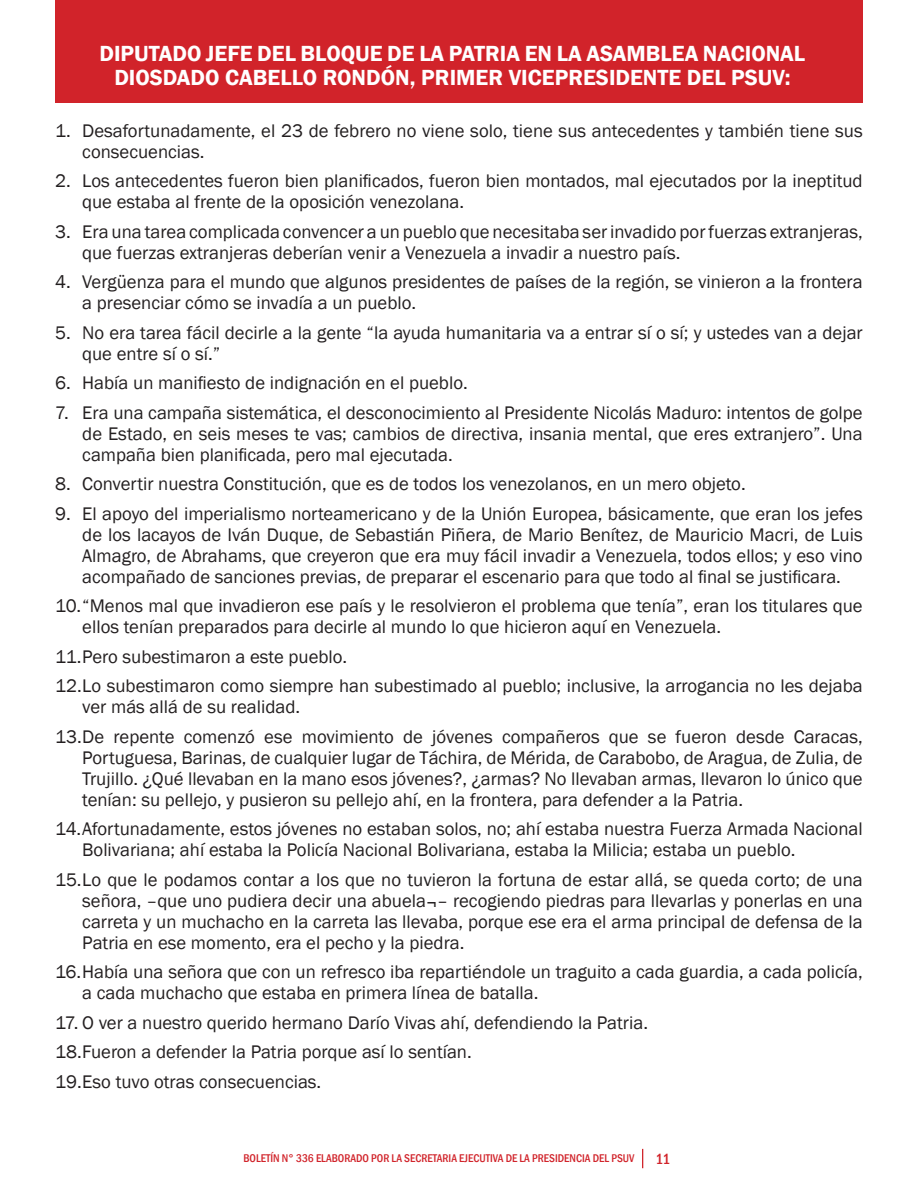
<style>
.page{position:relative;width:918px;height:1188px;background:#fff}
.page>*{position:absolute;margin:0;border:0;box-sizing:border-box;transform-origin:0 0}
.Estilo_de_párrafo_1{font:600 22.5px/24px "Franklin Gothic";color:#fff;text-align:center}
.Estilo_de_párrafo_1-2{font:18.75px/21px "Franklin Gothic";color:#231f20}
.t1{font:500 condensed 15.3px "Franklin Gothic";color:#d1232a}
.t2{font:500 condensed 11.55px "Franklin Gothic";color:#d1232a}
</style>
<div class="page">
<svg style="left:642px;top:1149px;width:1px;height:19px"></svg>
<div style="left:55px;top:0;width:808px;height:103px;background:#d1232a"></div>
<p class="Estilo_de_párrafo_1" style="left:99px;top:42px;width:707px">DIPUTADO JEFE DEL BLOQUE DE LA PATRIA EN LA ASAMBLEA NACIONAL<br>DIOSDADO CABELLO RONDÓN, PRIMER VICEPRESIDENTE DEL PSUV:</p>
<p class="Estilo_de_párrafo_1-2" style="left:82px;top:120px;width:782px;text-indent:-27px">1. Desafortunadamente, el 23 de febrero no viene solo, tiene sus antecedentes y también tiene sus consecuencias.</p>
<p class="Estilo_de_párrafo_1-2" style="left:82px;top:171px;width:782px;text-indent:-27px">2. Los antecedentes fueron bien planificados, fueron bien montados, mal ejecutados por la ineptitud que estaba al frente de la oposición venezolana.</p>
<p class="Estilo_de_párrafo_1-2" style="left:82px;top:222px;width:782px;text-indent:-27px">3. Era una tarea complicada convencer a un pueblo que necesitaba ser invadido por fuerzas extranjeras, que fuerzas extranjeras deberían venir a Venezuela a invadir a nuestro país.</p>
<p class="Estilo_de_párrafo_1-2" style="left:82px;top:272px;width:782px;text-indent:-27px">4. Vergüenza para el mundo que algunos presidentes de países de la región, se vinieron a la frontera a presenciar cómo se invadía a un pueblo.</p>
<p class="Estilo_de_párrafo_1-2" style="left:82px;top:323px;width:782px;text-indent:-27px">5. No era tarea fácil decirle a la gente “la ayuda humanitaria va a entrar sí o sí; y ustedes van a dejar que entre sí o sí.”</p>
<p class="Estilo_de_párrafo_1-2" style="left:55px;top:373px;width:414px">6. Había un manifiesto de indignación en el pueblo.</p>
<p class="Estilo_de_párrafo_1-2" style="left:82px;top:403px;width:782px;text-align:justify;text-indent:-27px">7. Era una campaña sistemática, el desconocimiento al Presidente Nicolás Maduro: intentos de golpe de Estado, en seis meses te vas; cambios de directiva, insania mental, que eres extranjero”. Una campaña bien planificada, pero mal ejecutada.</p>
<p class="Estilo_de_párrafo_1-2" style="left:55px;top:474px;width:692px">8. Convertir nuestra Constitución, que es de todos los venezolanos, en un mero objeto.</p>
<p class="Estilo_de_párrafo_1-2" style="left:82px;top:504px;width:782px;text-align:justify;text-indent:-27px">9. El apoyo del imperialismo norteamericano y de la Unión Europea, básicamente, que eran los jefes de los lacayos de Iván Duque, de Sebastián Piñera, de Mario Benítez, de Mauricio Macri, de Luis Almagro, de Abrahams, que creyeron que era muy fácil invadir a Venezuela, todos ellos; y eso vino acompañado de sanciones previas, de preparar el escenario para que todo al final se justificara.</p>
<p class="Estilo_de_párrafo_1-2" style="left:82px;top:596px;width:782px;text-indent:-27px">10.“Menos mal que invadieron ese país y le resolvieron el problema que tenía”, eran los titulares que ellos tenían preparados para decirle al mundo lo que hicieron aquí en Venezuela.</p>
<p class="Estilo_de_párrafo_1-2" style="left:55px;top:647px;width:294px">11.Pero subestimaron a este pueblo.</p>
<p class="Estilo_de_párrafo_1-2" style="left:82px;top:676px;width:782px;text-indent:-27px">12.Lo subestimaron como siempre han subestimado al pueblo; inclusive, la arrogancia no les dejaba ver más allá de su realidad.</p>
<p class="Estilo_de_párrafo_1-2" style="left:82px;top:727px;width:782px;text-align:justify;text-indent:-27px">13.De repente comenzó ese movimiento de jóvenes compañeros que se fueron desde Caracas, Portuguesa, Barinas, de cualquier lugar de Táchira, de Mérida, de Carabobo, de Aragua, de Zulia, de Trujillo. ¿Qué llevaban en la mano esos jóvenes?, ¿armas? No llevaban armas, llevaron lo único que tenían: su pellejo, y pusieron su pellejo ahí, en la frontera, para defender a la Patria.</p>
<p class="Estilo_de_párrafo_1-2" style="left:82px;top:819px;width:782px;text-indent:-27px">14.Afortunadamente, estos jóvenes no estaban solos, no; ahí estaba nuestra Fuerza Armada Nacional<br>Bolivariana; ahí estaba la Policía Nacional Bolivariana, estaba la Milicia; estaba un pueblo.</p>
<p class="Estilo_de_párrafo_1-2" style="left:82px;top:870px;width:782px;text-align:justify;text-indent:-27px">15.Lo que le podamos contar a los que no tuvieron la fortuna de estar allá, se queda corto; de una señora, –que uno pudiera decir una abuela¬– recogiendo piedras para llevarlas y ponerlas en una carreta y un muchacho en la carreta las llevaba, porque ese era el arma principal de defensa de la Patria en ese momento, era el pecho y la piedra.</p>
<p class="Estilo_de_párrafo_1-2" style="left:82px;top:962px;width:782px;text-indent:-27px">16.Había una señora que con un refresco iba repartiéndole un traguito a cada guardia, a cada policía, a cada muchacho que estaba en primera línea de batalla.</p>
<p class="Estilo_de_párrafo_1-2" style="left:55px;top:1013px;width:594px">17. O ver a nuestro querido hermano Darío Vivas ahí, defendiendo la Patria.</p>
<p class="Estilo_de_párrafo_1-2" style="left:55px;top:1042px;width:418px">18.Fueron a defender la Patria porque así lo sentían.</p>
<p class="Estilo_de_párrafo_1-2" style="left:55px;top:1072px;width:268px">19.Eso tuvo otras consecuencias.</p>
<p class="t2" style="left:243px;top:1150px;width:393px">BOLETÍN N° 336 ELABORADO POR LA SECRETARIA EJECUTIVA DE LA PRESIDENCIA DEL PSUV</p>
<p class="t1" style="left:655px;top:1149px;width:16px">11</p>
</div>
